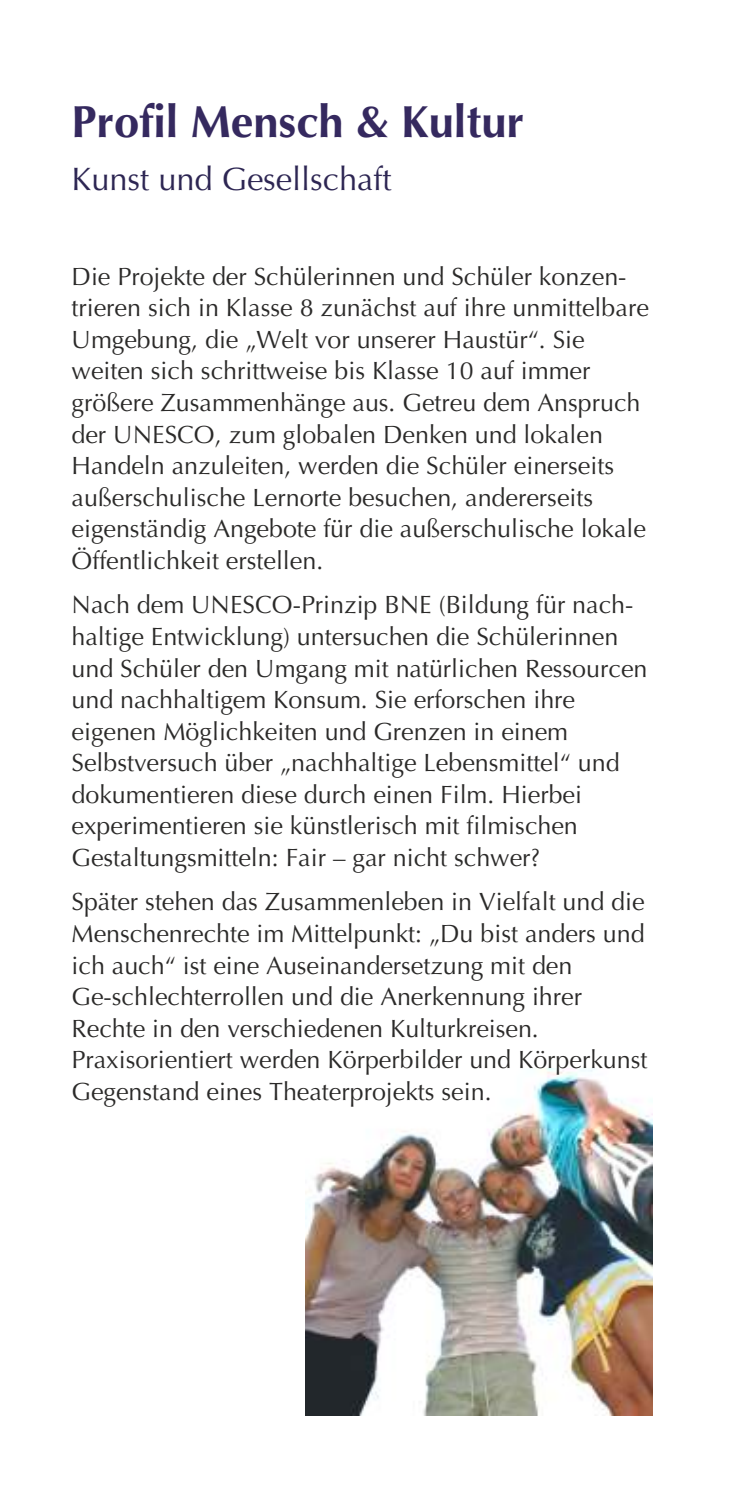
<style>
.page{position:relative;width:745px;height:1489px;background:#fff}
.page>*{position:absolute;margin:0;border:0;box-sizing:border-box;transform-origin:0 0}
.t1{font:700 45px "Optima";color:#35295f}
.t2{font:32.5px "Optima";color:#2d2653}
.t3{font:25px/31.5px "Optima";color:#2b2a29}
</style>
<div class="page">
<img style="left:305px;top:1068px;width:347px;height:346px">
<h1 class="t1" style="left:71px;top:103px;width:453px">Profil Mensch &amp; Kultur</h1>
<h2 class="t2" style="left:71px;top:165px;width:321px">Kunst und Gesellschaft</h2>
<p class="t3" style="left:71px;top:263px;width:578px">Die Projekte der Schülerinnen und Schüler konzen&shy;trieren sich in Klasse 8 zunächst auf ihre unmittelbare Umgebung, die „Welt vor unserer Haustür“. Sie weiten sich schrittweise bis Klasse 10 auf immer größere Zusammenhänge aus. Getreu dem Anspruch der UNESCO, zum globalen Denken und lokalen Handeln anzuleiten, werden die Schüler einerseits außerschulische Lernorte besuchen, andererseits eigenständig Angebote für die außerschulische lokale Öffentlichkeit erstellen.</p>
<p class="t3" style="left:71px;top:591px;width:577px">Nach dem UNESCO-Prinzip BNE (Bildung für nach&shy;haltige Entwicklung) untersuchen die Schülerinnen und Schüler den Umgang mit natürlichen Ressourcen und nachhaltigem Konsum. Sie erforschen ihre eigenen Möglichkeiten und Grenzen in einem Selbstversuch über „nachhaltige Lebensmittel“ und dokumentieren diese durch einen Film. Hierbei experimentieren sie künstlerisch mit filmischen Gestaltungsmitteln: Fair – gar nicht schwer?</p>
<p class="t3" style="left:71px;top:888px;width:577px">Später stehen das Zusammenleben in Vielfalt und die Menschenrechte im Mittelpunkt: „Du bist anders und ich auch“ ist eine Auseinandersetzung mit den Ge-schlechterrollen und die Anerkennung ihrer Rechte in den verschiedenen Kulturkreisen.<br>Praxisorientiert werden Körperbilder und Körperkunst Gegenstand eines Theaterprojekts sein.</p>
</div>
